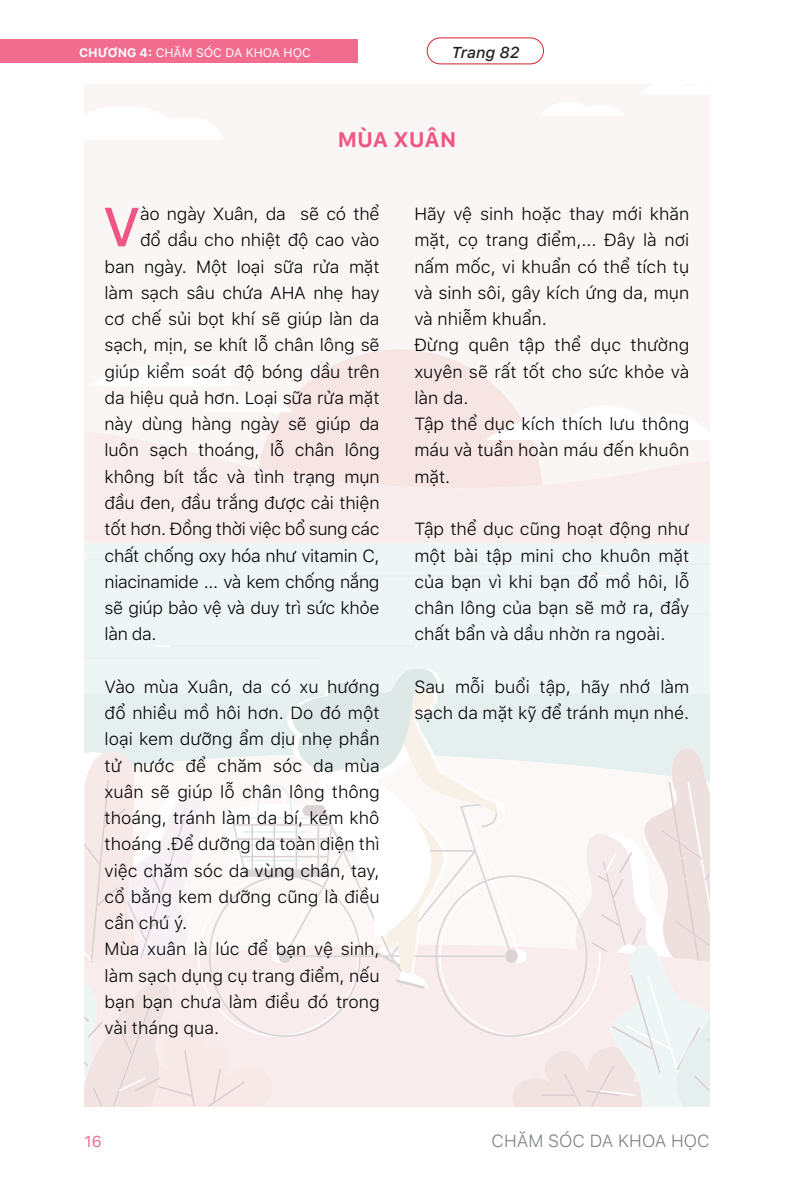
<style>
.page{position:relative;width:794px;height:1191px;background:#fff}
.page>*{position:absolute;margin:0;border:0;box-sizing:border-box;transform-origin:0 0}
.t1{font:500 54.77px "SFUI Text";color:#f05684}
.MỤC_LỤC{font:700 21px "SFUI Text";color:#f05684}
.t2{font:300 17.5px/26.2px "SFUI Text";letter-spacing:-.01em;color:#000;text-align:justify}
.t3{font:300 17.5px "SFUI Text";color:#7e8083}
.t4{font:italic 500 15.75px "SFUI Text";color:#231f20}
.t5{font:15.75px "SFUI Text";color:#f16c8f}
.t6{font:12.25px "SFUI Text";color:#fff}
.s1{font-weight:700}
</style>
<div class="page">
<div style="left:0;top:40px;width:357px;height:23px;background:#f16c8f"></div>
<div style="left:427px;top:37px;width:117px;height:27px;border:1px solid #d1232a;border-radius:13px"></div>
<svg style="left:270px;top:349px;width:243px;height:81px;fill:#f6e5e3"></svg>
<svg style="left:84px;top:430px;width:625px;height:113px;background:#f7eceb"></svg>
<div style="left:84px;top:543px;width:625px;height:125px;background:#eef5f5"></div>
<svg style="left:270px;top:398px;width:22px;height:14px"></svg>
<svg style="left:486px;top:405px;width:223px;height:35px"></svg>
<hr style="left:84px;top:657px;width:234px;height:2px;background:#d1e3e0">
<hr style="left:170px;top:645px;width:245px;height:2px;background:#d1e3e0">
<hr style="left:353px;top:575px;width:244px;height:1px;background:#d1e3e0">
<hr style="left:87px;top:558px;width:244px;height:2px;background:#d1e3e0">
<hr style="left:454px;top:563px;width:255px;height:1px;background:#d1e3e0">
<hr style="left:485px;top:613px;width:224px;height:2px;background:#d1e3e0">
<svg style="left:84px;top:668px;width:625px;height:438px"></svg>
<p class="t6" style="left:79px;top:44px;width:233px"><span class="s1">CHƯƠNG 4:</span> CHĂM SÓC DA KHOA HỌC</p>
<p class="t4" style="left:451px;top:41px;width:70px">Trang 82</p>
<p class="MỤC_LỤC" style="left:338px;top:124px;width:120px">MÙA XUÂN</p>
<p class="t1" style="left:103px;top:188px;width:39px">V</p>
<p class="t2" style="left:140px;top:200px;width:241px">ào ngày Xuân, da sẽ có thể</p>
<p class="t2" style="left:140px;top:226px;width:241px">đổ dầu cho nhiệt độ cao vào</p>
<p class="t2" style="left:105px;top:253px;width:276px">ban ngày. Một loại sữa rửa mặt</p>
<p class="t2" style="left:105px;top:279px;width:276px">làm sạch sâu chứa AHA nhẹ hay</p>
<p class="t2" style="left:105px;top:305px;width:276px">cơ chế sủi bọt khí sẽ giúp làn da</p>
<p class="t2" style="left:105px;top:331px;width:276px">sạch, mịn, se khít lỗ chân lông sẽ</p>
<p class="t2" style="left:105px;top:358px;width:276px">giúp kiểm soát độ bóng dầu trên</p>
<p class="t2" style="left:105px;top:384px;width:276px">da hiệu quả hơn. Loại sữa rửa mặt</p>
<p class="t2" style="left:105px;top:410px;width:276px">này dùng hàng ngày sẽ giúp da</p>
<p class="t2" style="left:105px;top:436px;width:276px">luôn sạch thoáng, lỗ chân lông</p>
<p class="t2" style="left:105px;top:463px;width:276px">không bít tắc và tình trạng mụn</p>
<p class="t2" style="left:105px;top:489px;width:276px">đầu đen, đầu trắng được cải thiện</p>
<p class="t2" style="left:105px;top:515px;width:276px">tốt hơn. Đồng thời việc bổ sung các</p>
<p class="t2" style="left:105px;top:541px;width:276px">chất chống oxy hóa như vitamin C,</p>
<p class="t2" style="left:105px;top:568px;width:276px">niacinamide ... và kem chống nắng</p>
<p class="t2" style="left:105px;top:594px;width:276px">sẽ giúp bảo vệ và duy trì sức khỏe</p>
<p class="t2" style="left:105px;top:620px;width:54px">làn da.</p>
<p class="t2" style="left:105px;top:673px;width:276px">Vào mùa Xuân, da có xu hướng đổ nhiều mồ hôi hơn. Do đó một loại kem dưỡng ẩm dịu nhẹ phần tử nước để chăm sóc da mùa xuân sẽ giúp lỗ chân lông thông thoáng, tránh làm da bí, kém khô thoáng .Để dưỡng da toàn diện thì việc chăm sóc da vùng chân, tay, cổ bằng kem dưỡng cũng là điều cần chú ý.</p>
<p class="t2" style="left:105px;top:935px;width:276px">Mùa xuân là lúc để bạn vệ sinh, làm sạch dụng cụ trang điểm, nếu bạn bạn chưa làm điều đó trong vài tháng qua.</p>
<p class="t2" style="left:414px;top:200px;width:276px">Hãy vệ sinh hoặc thay mới khăn mặt, cọ trang điểm,... Đây là nơi nấm mốc, vi khuẩn có thể tích tụ và sinh sôi, gây kích ứng da, mụn và nhiễm khuẩn.</p>
<p class="t2" style="left:414px;top:331px;width:276px">Đừng quên tập thể dục thường xuyên sẽ rất tốt cho sức khỏe và làn da.</p>
<p class="t2" style="left:414px;top:410px;width:276px">Tập thể dục kích thích lưu thông máu và tuần hoàn máu đến khuôn mặt.</p>
<p class="t2" style="left:414px;top:515px;width:276px">Tập thể dục cũng hoạt động như một bài tập mini cho khuôn mặt của bạn vì khi bạn đổ mồ hôi, lỗ chân lông của bạn sẽ mở ra, đẩy chất bẩn và dầu nhờn ra ngoài.</p>
<p class="t2" style="left:414px;top:673px;width:276px">Sau mỗi buổi tập, hãy nhớ làm sạch da mặt kỹ để tránh mụn nhé.</p>
<p class="t5" style="left:84px;top:1130px;width:19px">16</p>
<p class="t3" style="left:491px;top:1128px;width:219px">CHĂM SÓC DA KHOA HỌC</p>
</div>
